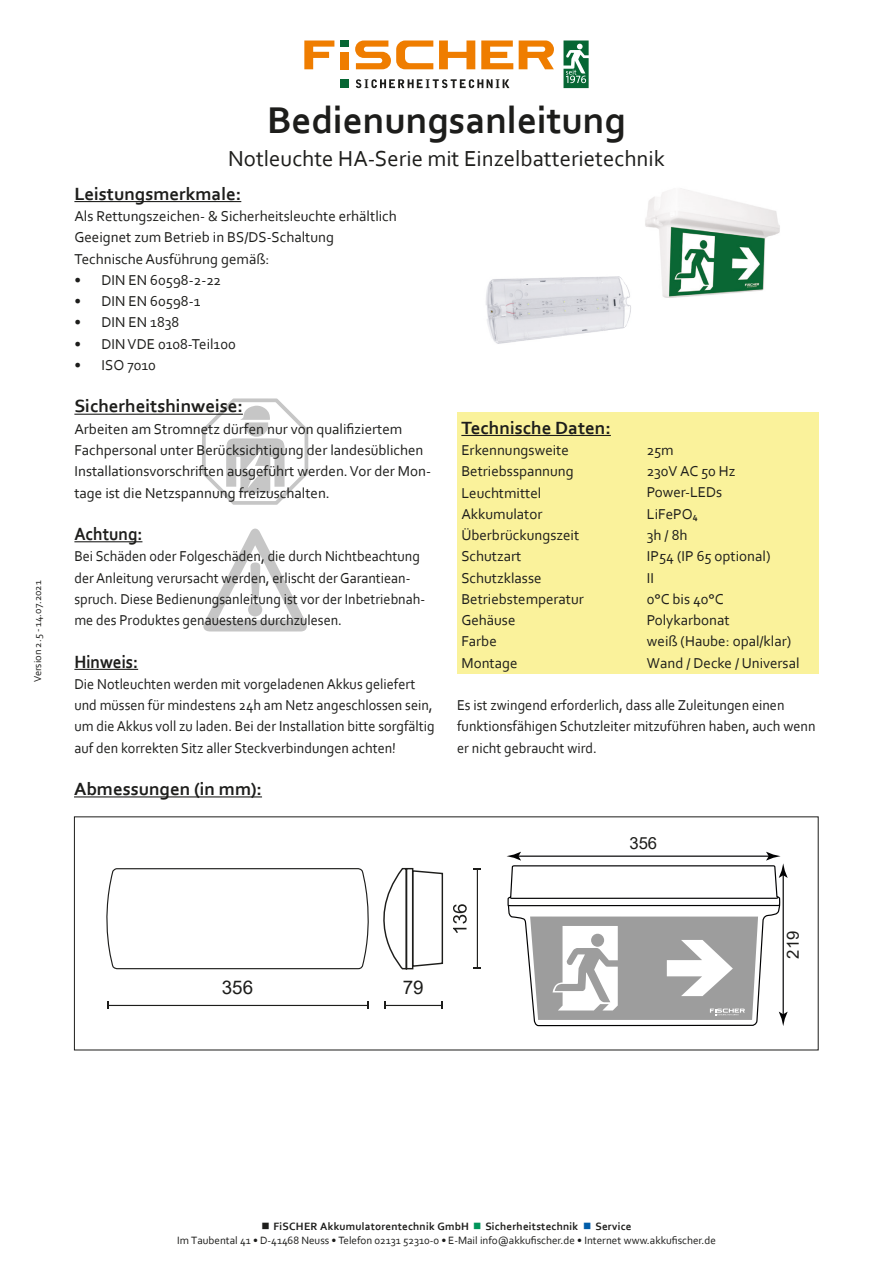
<style>
.page{position:relative;width:893px;height:1263px;background:#fff}
.page>*{position:absolute;margin:0;border:0;box-sizing:border-box;transform-origin:0 0}
.t1{font:700 39px "Corbel";color:#1d1d1b}
.t2{font:22.8px "Corbel";color:#1d1d1b}
.t3{font:18.75px "Arial";color:#1d1d1b}
.t4{font:700 18.6px "Corbel";color:#1d1d1b}
.t5{font:700 18.6px "Corbel";color:#1d1d1b;scale:.92 1}
.t6{font:16.65px "Arial";color:#1d1d1b}
.t7{font:15px/21.3px "Corbel";color:#1d1d1b}
.t8{font:15px/21.3px "Corbel";color:#1d1d1b;scale:.95 1}
.t9{font:11.1px/14.2px "Corbel";color:#1d1d1b;text-align:center}
.t10{font:10.5px "Corbel";color:#1d1d1b}
.s1{font-weight:700}
.s2{color:#00955a}
.s3{color:#005da9}
</style>
<div class="page">
<div style="left:340px;top:41px;width:9px;height:6px;background:#066734"></div>
<svg style="left:304px;top:41px;width:30px;height:28px"></svg>
<div style="left:340px;top:52px;width:9px;height:17px;background:#ef7d00"></div>
<svg style="left:355px;top:41px;width:78px;height:28px"></svg>
<svg style="left:439px;top:41px;width:36px;height:28px"></svg>
<svg style="left:481px;top:41px;width:32px;height:28px"></svg>
<svg style="left:519px;top:41px;width:35px;height:28px"></svg>
<div style="left:340px;top:79px;width:9px;height:9px;background:#066734"></div>
<svg style="left:356px;top:79px;width:153px;height:9px"></svg>
<svg style="left:563px;top:41px;width:26px;height:47px"></svg>
<svg style="left:202px;top:398px;width:106px;height:107px"></svg>
<svg style="left:203px;top:529px;width:104px;height:102px"></svg>
<div style="left:248px;top:603px;width:14px;height:13px;background:#c6c6c6;border-radius:7px"></div>
<hr style="left:74px;top:201px;width:167px;height:1px;background:#1d1d1b">
<img style="left:488px;top:276px;width:138px;height:9px">
<img style="left:486px;top:285px;width:145px;height:59px">
<img style="left:645px;top:188px;width:135px;height:110px">
<img style="left:645px;top:242px;width:10px;height:56px">
<hr style="left:74px;top:414px;width:169px;height:1px;background:#1d1d1b">
<hr style="left:74px;top:541px;width:68px;height:1px;background:#1d1d1b">
<div style="left:457px;top:412px;width:362px;height:262px;background:#faf29b"></div>
<hr style="left:461px;top:435px;width:150px;height:1px;background:#1d1d1b">
<hr style="left:74px;top:669px;width:64px;height:1px;background:#1d1d1b">
<hr style="left:74px;top:796px;width:188px;height:1px;background:#1d1d1b">
<svg style="left:507px;top:852px;width:281px;height:175px"></svg>
<svg style="left:106px;top:867px;width:338px;height:103px"></svg>
<hr style="left:477px;top:869px;width:1px;height:99px;background:#1d1d1b">
<svg style="left:474px;top:967px;width:7px;height:2px"></svg>
<hr style="left:385px;top:1005px;width:57px;height:1px;background:#1d1d1b">
<hr style="left:108px;top:1005px;width:260px;height:1px;background:#1d1d1b">
<svg style="left:453px;top:904px;width:14px;height:29px"></svg>
<p class="t10" style="left:31px;top:682px;width:103px;rotate:-90deg">Version 2.5 - 14.07.2021</p>
<h1 class="t1" style="left:267px;top:96px;width:360px">Bedienungsanleitung</h1>
<h2 class="t2" style="left:228px;top:144px;width:438px">Notleuchte HA-Serie mit Einzelbatterietechnik</h2>
<p class="t4" style="left:74px;top:182px;width:168px">Leistungsmerkmale:</p>
<p class="t7" style="left:74px;top:205px;width:324px">Als Rettungszeichen- &amp; Sicherheitsleuchte erhältlich<br>Geeignet zum Betrieb in BS/DS-Schaltung<br>Technische Ausführung gemäß:</p>
<p class="t7" style="left:74px;top:269px;width:148px">• DIN EN 60598-2-22</p>
<p class="t7" style="left:74px;top:290px;width:127px">• DIN EN 60598-1</p>
<p class="t7" style="left:74px;top:311px;width:106px">• DIN EN 1838</p>
<p class="t7" style="left:74px;top:333px;width:163px">• DIN VDE 0108-Teil100</p>
<p class="t7" style="left:74px;top:354px;width:83px">• ISO 7010</p>
<p class="t4" style="left:74px;top:395px;width:170px">Sicherheitshinweise:</p>
<p class="t7" style="left:74px;top:418px;width:358px">Arbeiten am Stromnetz dürfen nur von qualifiziertem Fachpersonal unter Berücksichtigung der landesüblichen Installationsvorschriften ausgeführt werden. Vor der Mon&shy;tage ist die Netzspannung freizuschalten.</p>
<p class="t5" style="left:74px;top:522px;width:75px">Achtung:</p>
<p class="t8" style="left:74px;top:545px;width:371px">Bei Schäden oder Folgeschäden, die durch Nichtbeachtung der Anleitung verursacht werden, erlischt der Garantiean&shy;spruch. Diese Bedienungsanleitung ist vor der Inbetriebnah&shy;me des Produktes genauestens durchzulesen.</p>
<p class="t4" style="left:461px;top:416px;width:151px">Technische Daten:</p>
<p class="t7" style="left:461px;top:439px;width:124px">Erkennungsweite<br>Betriebsspannung<br>Leuchtmittel<br>Akkumulator<br>Überbrückungszeit<br>Schutzart<br>Schutzklasse<br>Betriebstemperatur<br>Gehäuse<br>Farbe<br>Montage</p>
<p class="t7" style="left:647px;top:439px;width:146px">25m<br>230V AC 50 Hz<br>Power-LEDs<br>LiFePO₄<br>3h / 8h<br>IP54 (IP 65 optional)<br>II<br>0°C bis 40°C<br>Polykarbonat<br>weiß (Haube: opal/klar)</p>
<p class="t5" style="left:74px;top:650px;width:71px">Hinweis:</p>
<p class="t7" style="left:647px;top:651px;width:154px">Wand / Decke / Universal</p>
<p class="t8" style="left:74px;top:673px;width:381px">Die Notleuchten werden mit vorgeladenen Akkus geliefert und müssen für mindestens 24h am Netz angeschlossen sein, um die Akkus voll zu laden. Bei der Installation bitte sorgfältig auf den korrekten Sitz aller Steckverbindungen achten!</p>
<p class="t4" style="left:74px;top:777px;width:190px">Abmessungen (in mm):</p>
<p class="t8" style="left:457px;top:694px;width:379px">Es ist zwingend erforderlich, dass alle Zuleitungen einen funktionsfähigen Schutzleiter mitzuführen haben, auch wenn er nicht gebraucht wird.</p>
<p class="t6" style="left:629px;top:832px;width:29px">356</p>
<p class="t3" style="left:222px;top:975px;width:33px">356</p>
<p class="t3" style="left:403px;top:975px;width:22px">79</p>
<p class="t6" style="left:781px;top:959px;width:29px;rotate:-90deg">219</p>
<p class="t9" style="left:177px;top:1218px;width:540px">■ <span class="s1">FiSCHER Akkumulatorentechnik GmbH</span> <span class="s2">■</span> <span class="s1">Sicherheitstechnik</span> <span class="s3">■</span> <span class="s1">Service<br></span>Im Taubental 41 • D-41468 Neuss • Telefon 02131 52310-0 • E-Mail info@akkufischer.de • Internet www.akkufischer.de</p>
</div>
